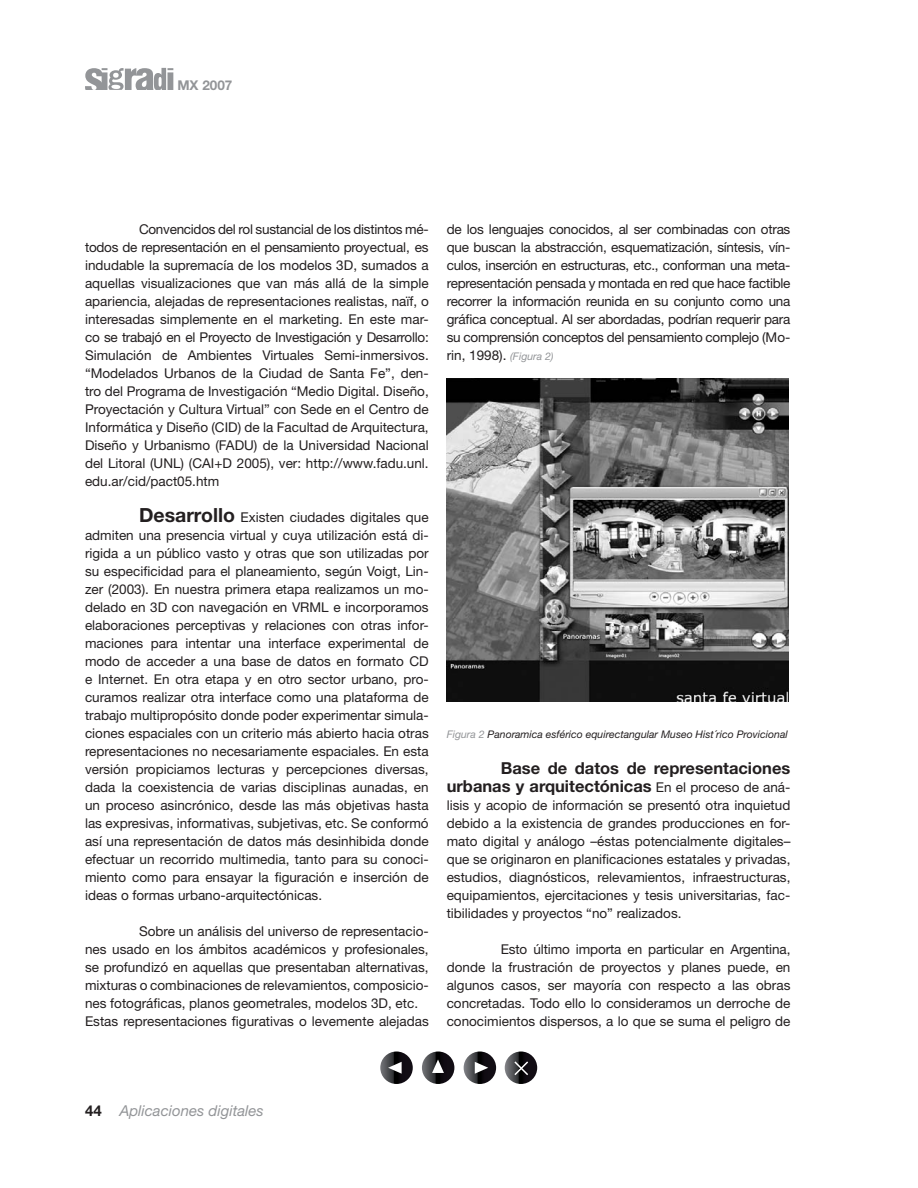
<style>
.page{position:relative;width:918px;height:1188px;background:#fff}
.page>*{position:absolute;margin:0;border:0;box-sizing:border-box;transform-origin:0 0}
.t1{font:700 16.5px/18px "Helvetica Neue";color:#231f20;text-align:right}
.t2{font:italic 15px "Helvetica Neue";color:#939598}
.t3{font:700 15px "Helvetica Neue";color:#231f20}
.t4{font:13.5px/18px "Helvetica Neue";color:#231f20;text-align:justify}
.t5{font:700 13.5px "Helvetica Neue";color:#939598}
.t6{font:italic 10.5px "Helvetica Neue";color:#231f20}
.s1{font-weight:700;font-size:19.5px}
.s2{font-style:italic;font-size:10.5px;color:#939598}
.s3{color:#939598}
.s4{font-weight:400;font-size:13.5px}
</style>
<div class="page">
<svg style="left:85px;top:68px;width:88px;height:22px"></svg>
<img style="left:447px;top:378px;width:342px;height:324px">
<svg style="left:380px;top:1052px;width:33px;height:32px"></svg>
<svg style="left:388px;top:1062px;width:14px;height:12px"></svg>
<svg style="left:422px;top:1052px;width:32px;height:32px"></svg>
<svg style="left:432px;top:1059px;width:12px;height:14px"></svg>
<svg style="left:464px;top:1052px;width:32px;height:32px"></svg>
<svg style="left:475px;top:1062px;width:13px;height:12px"></svg>
<svg style="left:505px;top:1052px;width:32px;height:32px"></svg>
<svg style="left:513px;top:1060px;width:17px;height:17px"></svg>
<p class="t5" style="left:177px;top:80px;width:57px">MX 2007</p>
<p class="t4" style="left:85px;top:222px;width:345px;text-indent:54px">Convencidos del rol sustancial de los distintos mé&shy;todos de representación en el pensamiento proyectual, es indudable la supremacía de los modelos 3D, sumados a aquellas visualizaciones que van más allá de la simple apariencia, alejadas de representaciones realistas, naïf, o interesadas simplemente en el marketing. En este mar&shy;co se trabajó en el Proyecto de Investigación y Desarrollo:<br>Simulación de Ambientes Virtuales Semi-inmersivos. “Modelados Urbanos de la Ciudad de Santa Fe”, den&shy;tro del Programa de Investigación “Medio Digital. Diseño, Proyectación y Cultura Virtual” con Sede en el Centro de Informática y Diseño (CID) de la Facultad de Arquitectura, Diseño y Urbanismo (FADU) de la Universidad Nacional del Litoral (UNL) (CAI+D 2005), ver: http://www.fadu.unl. edu.ar/cid/pact05.htm</p>
<p class="t4" style="left:85px;top:510px;width:345px;text-indent:54px"><span class="s1">Desarrollo</span> Existen ciudades digitales que admiten una presencia virtual y cuya utilización está di&shy;rigida a un público vasto y otras que son utilizadas por su especificidad para el planeamiento, según Voigt, Lin&shy;zer (2003). En nuestra primera etapa realizamos un mo&shy;delado en 3D con navegación en VRML e incorporamos elaboraciones perceptivas y relaciones con otras infor&shy;maciones para intentar una interface experimental de modo de acceder a una base de datos en formato CD e Internet. En otra etapa y en otro sector urbano, pro&shy;curamos realizar otra interface como una plataforma de trabajo multipropósito donde poder experimentar simula&shy;ciones espaciales con un criterio más abierto hacia otras representaciones no necesariamente espaciales. En esta versión propiciamos lecturas y percepciones diversas, dada la coexistencia de varias disciplinas aunadas, en un proceso asincrónico, desde las más objetivas hasta las expresivas, informativas, subjetivas, etc. Se conformó así una representación de datos más desinhibida donde efectuar un recorrido multimedia, tanto para su conoci&shy;miento como para ensayar la figuración e inserción de ideas o formas urbano-arquitectónicas.</p>
<p class="t4" style="left:85px;top:924px;width:345px;text-align:left;text-indent:54px">Sobre un análisis del universo de representacio&shy;nes usado en los ámbitos académicos y profesionales, se profundizó en aquellas que presentaban alternativas, mixturas o combinaciones de relevamientos, composicio&shy;nes fotográficas, planos geometrales, modelos 3D, etc.<br>Estas representaciones figurativas o levemente alejadas</p>
<p class="t4" style="left:447px;top:222px;width:345px">de los lenguajes conocidos, al ser combinadas con otras que buscan la abstracción, esquematización, síntesis, vín&shy;culos, inserción en estructuras, etc., conforman una meta&shy;representación pensada y montada en red que hace factible recorrer la información reunida en su conjunto como una gráfica conceptual. Al ser abordadas, podrían requerir para su comprensión conceptos del pensamiento complejo (Mo&shy;rin, 1998). <span class="s2">(Figura 2)</span></p>
<p class="t6" style="left:447px;top:731px;width:343px"><span class="s3">Figura 2</span> Panoramica esférico equirectangular Museo Hist´rico Provicional</p>
<p class="t1" style="left:447px;top:761px;width:345px">Base de datos de representaciones urbanas y arquitectónicas <span class="s4">En el proceso de aná-</span></p>
<p class="t4" style="left:447px;top:798px;width:345px">lisis y acopio de información se presentó otra inquietud debido a la existencia de grandes producciones en for&shy;mato digital y análogo –éstas potencialmente digitales– que se originaron en planificaciones estatales y privadas, estudios, diagnósticos, relevamientos, infraestructuras, equipamientos, ejercitaciones y tesis universitarias, fac&shy;tibilidades y proyectos “no” realizados.</p>
<p class="t4" style="left:447px;top:942px;width:345px;text-indent:54px">Esto último importa en particular en Argentina, donde la frustración de proyectos y planes puede, en algunos casos, ser mayoría con respecto a las obras concretadas. Todo ello lo consideramos un derroche de conocimientos dispersos, a lo que se suma el peligro de</p>
<p class="t3" style="left:85px;top:1105px;width:18px">44</p>
<p class="t2" style="left:119px;top:1105px;width:146px">Aplicaciones digitales</p>
</div>
